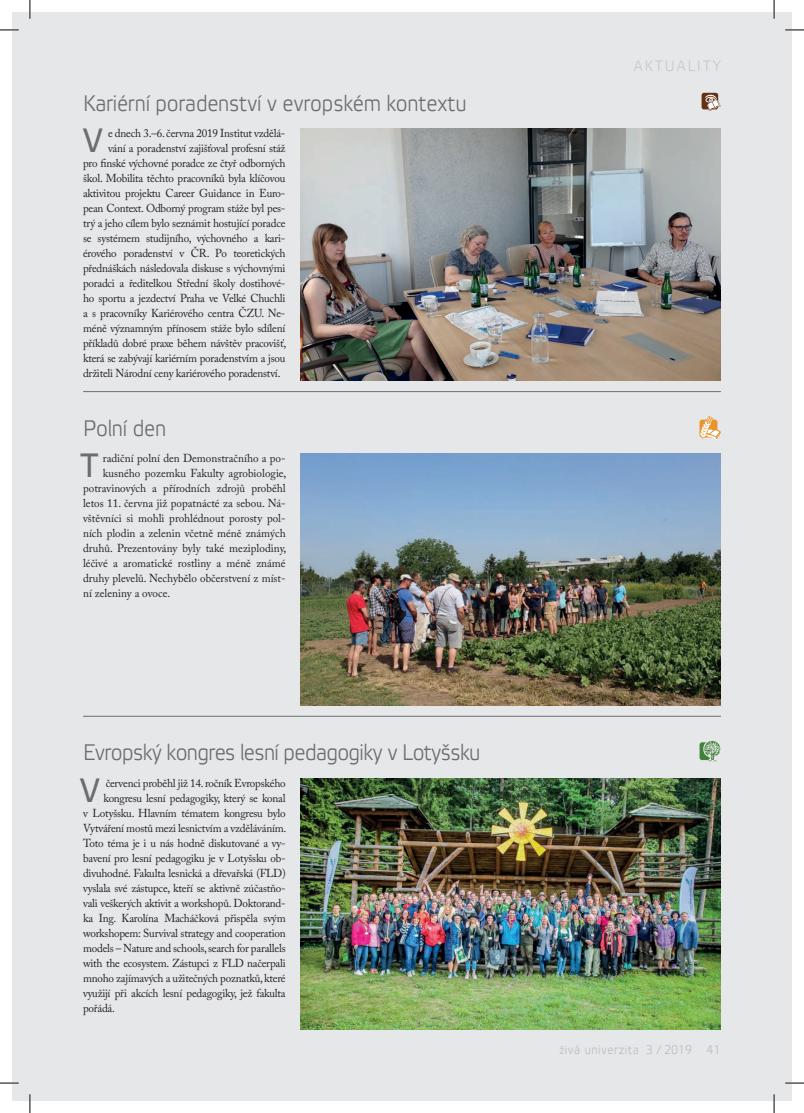
<style>
.page{position:relative;width:804px;height:1113px;background:#fff}
.page>*{position:absolute;margin:0;border:0;box-sizing:border-box;transform-origin:0 0}
.t1{font:33.75px "Etelka Text";color:#6c6d70;scale:.9 1}
.t2{font:300 22.5px "Etelka";letter-spacing:-.01em;color:#6c6d70;scale:.9 1}
.t3{font:300 22.5px "Etelka";letter-spacing:-.03em;color:#6c6d70;scale:.9 1}
.t4{font:300 15px "Etelka";letter-spacing:.15em;color:#c7c8ca;scale:.9 1}
.t5{font:300 12.5px "Etelka";letter-spacing:.05em;color:#bcbdc0;scale:.9 1}
.t6{font:11.5px "Adobe Caslon Pro";letter-spacing:-.02em;color:#231f20}
.t7{font:11.5px "Adobe Caslon Pro";color:#231f20}
.s1{font-size:11.25px}
</style>
<div class="page">
<div style="left:12px;top:12px;width:780px;height:1088px;background:#e6e7e9"></div>
<img style="left:301px;top:129px;width:420px;height:251px">
<hr style="left:83px;top:391px;width:638px;height:1px;background:#6c6d70">
<img style="left:301px;top:453px;width:420px;height:252px">
<hr style="left:83px;top:716px;width:638px;height:1px;background:#6c6d70">
<img style="left:301px;top:778px;width:420px;height:251px">
<svg style="left:699px;top:419px;width:18px;height:18px"></svg>
<svg style="left:700px;top:416px;width:21px;height:24px"></svg>
<div style="left:699px;top:742px;width:18px;height:18px;background:#42813b;border-radius:3px"></div>
<svg style="left:703px;top:740px;width:18px;height:22px"></svg>
<div style="left:702px;top:93px;width:16px;height:16px;background:#643313;border-radius:2px"></div>
<svg style="left:705px;top:93px;width:16px;height:18px"></svg>
<svg style="left:0;top:29px;width:19px;height:2px"></svg>
<svg style="left:785px;top:29px;width:19px;height:2px"></svg>
<svg style="left:0;top:1082px;width:19px;height:1px"></svg>
<svg style="left:785px;top:1082px;width:19px;height:1px"></svg>
<svg style="left:29px;top:0;width:2px;height:19px"></svg>
<svg style="left:29px;top:1094px;width:2px;height:18px"></svg>
<svg style="left:773px;top:0;width:2px;height:19px"></svg>
<svg style="left:773px;top:1094px;width:2px;height:18px"></svg>
<h2 class="t2" style="left:83px;top:89px;width:428px">Kariérní poradenství v evropském kontextu</h2>
<h1 class="t1" style="left:83px;top:120px;width:23px">V</h1>
<p class="t6" style="left:108px;top:126px;width:179px">e dnech 3.–6. června 2019 Institut vzdělá-</p>
<p class="t6" style="left:108px;top:141px;width:179px">vání a poradenství zajišťoval profesní stáž</p>
<p class="t6" style="left:83px;top:156px;width:204px">pro finské výchovné poradce ze čtyř odborných</p>
<p class="t6" style="left:83px;top:171px;width:204px">škol. Mobilita těchto pracovníků byla klíčovou</p>
<p class="t6" style="left:83px;top:186px;width:204px">aktivitou projektu Career Guidance in Euro-</p>
<p class="t6" style="left:83px;top:201px;width:204px">pean Context. Odborný program stáže byl pes-</p>
<p class="t6" style="left:83px;top:216px;width:204px">trý a jeho cílem bylo seznámit hostující poradce</p>
<p class="t6" style="left:83px;top:231px;width:204px">se systémem studijního, výchovného a kari-</p>
<p class="t6" style="left:83px;top:246px;width:204px">érového poradenství v ČR. Po teoretických</p>
<p class="t6" style="left:83px;top:261px;width:204px">přednáškách následovala diskuse s výchovnými</p>
<p class="t6" style="left:83px;top:276px;width:204px">poradci a ředitelkou Střední školy dostihové-</p>
<p class="t6" style="left:83px;top:291px;width:204px">ho sportu a jezdectví Praha ve Velké Chuchli</p>
<p class="t6" style="left:83px;top:306px;width:204px">a s pracovníky Kariérového centra ČZU. Ne-</p>
<p class="t6" style="left:83px;top:321px;width:204px">méně významným přínosem stáže bylo sdílení</p>
<p class="t6" style="left:83px;top:336px;width:205px">příkladů dobré praxe během návštěv pracovišť,</p>
<p class="t6" style="left:83px;top:351px;width:204px">která se zabývají kariérním poradenstvím a jsou</p>
<p class="t6" style="left:83px;top:366px;width:199px">držiteli Národní ceny kariérového poradenství.</p>
<h2 class="t2" style="left:83px;top:414px;width:94px">Polní den</h2>
<p class="t7" style="left:103px;top:451px;width:184px">radiční polní den Demonstračního a po-</p>
<p class="t7" style="left:103px;top:466px;width:185px">kusného pozemku Fakulty agrobiologie,</p>
<p class="t7" style="left:83px;top:481px;width:204px">potravinových a přírodních zdrojů proběhl</p>
<p class="t7" style="left:83px;top:496px;width:204px">letos 11. června již popatnácté za sebou. Ná-</p>
<p class="t7" style="left:83px;top:511px;width:204px">vštěvníci si mohli prohlédnout porosty pol-</p>
<p class="t7" style="left:83px;top:526px;width:204px">ních plodin a zelenin včetně méně známých</p>
<p class="t7" style="left:83px;top:541px;width:205px">druhů. Prezentovány byly také meziplodiny,</p>
<p class="t7" style="left:83px;top:556px;width:204px">léčivé a aromatické rostliny a méně známé</p>
<p class="t7" style="left:83px;top:571px;width:204px">druhy plevelů. Nechybělo občerstvení z míst-</p>
<p class="t7" style="left:83px;top:586px;width:89px">ní zeleniny a ovoce.</p>
<h1 class="t1" style="left:81px;top:444px;width:21px">T</h1>
<h2 class="t3" style="left:83px;top:738px;width:443px">Evropský kongres lesní pedagogiky v Lotyšsku</h2>
<h1 class="t1" style="left:80px;top:768px;width:23px">V</h1>
<p class="t6" style="left:106px;top:775px;width:181px">červenci proběhl již 14. ročník Evropského</p>
<p class="t6" style="left:103px;top:790px;width:184px">kongresu lesní pedagogiky, který se konal</p>
<p class="t6" style="left:83px;top:805px;width:204px">v Lotyšsku. Hlavním tématem kongresu bylo</p>
<p class="t6" style="left:83px;top:820px;width:205px">Vytváření mostů mezi lesnictvím a vzděláváním.</p>
<p class="t6" style="left:83px;top:835px;width:204px">Toto téma je i u nás hodně diskutované a vy-</p>
<p class="t6" style="left:83px;top:850px;width:204px">bavení pro lesní pedagogiku je v Lotyšsku ob-</p>
<p class="t6" style="left:83px;top:865px;width:204px">divuhodné. Fakulta lesnická a dřevařská (FLD)</p>
<p class="t6" style="left:83px;top:880px;width:204px">vyslala své zástupce, kteří se aktivně zúčastňo-</p>
<p class="t6" style="left:83px;top:895px;width:204px">vali veškerých aktivit a workshopů. Doktorand-</p>
<p class="t6" style="left:83px;top:910px;width:204px">ka Ing. Karolína Macháčková přispěla svým</p>
<p class="t6" style="left:83px;top:925px;width:204px">workshopem: Survival strategy and cooperation</p>
<p class="t6" style="left:83px;top:940px;width:204px">models – Nature and schools, search for parallels</p>
<p class="t6" style="left:83px;top:955px;width:204px">with the ecosystem. Zástupci z FLD načerpali</p>
<p class="t6" style="left:83px;top:970px;width:204px">mnoho zajímavých a užitečných poznatků, které</p>
<p class="t6" style="left:83px;top:985px;width:204px">využijí při akcích lesní pedagogiky, jež fakulta</p>
<p class="t6" style="left:83px;top:1000px;width:33px">pořádá.</p>
<h3 class="t4" style="left:634px;top:57px;width:98px">AKTUALITY</h3>
<p class="t5" style="left:559px;top:1041px;width:181px"><span class="s1">ž</span>ivá univerzita 3 / 2019 41</p>
</div>
